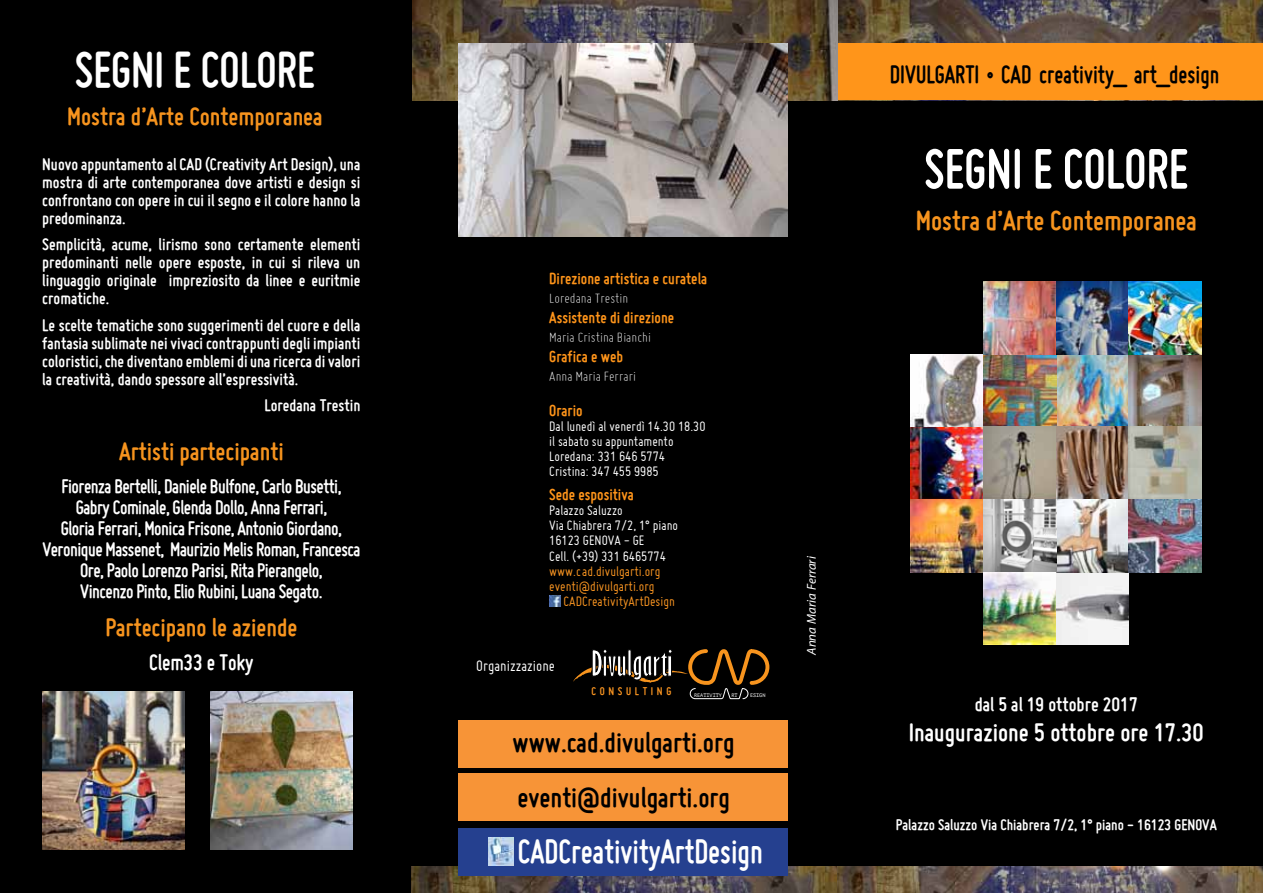
<style>
.page{position:relative;width:1263px;height:893px;background:#000}
.page>*{position:absolute;margin:0;border:0;box-sizing:border-box;transform-origin:0 0}
.t1{font:700 59.4px "Miso";color:#fff;scale:.9 1}
.t2{font:700 54px "Miso";color:#fff;scale:.9 1}
.t3{font:700 36.3px "Miso";color:#fff;scale:.9 1}
.t4{font:700 30px/55.1px "Miso";color:#000}
.t5{font:700 29.7px "Miso";color:#f7941e}
.t6{font:700 27px "Miso";color:#f7941e}
.t7{font:700 27px "Miso";color:#000;scale:.9 1}
.t8{font:700 27px "Miso";color:#fff}
.t9{font:700 24px "Miso";letter-spacing:-.005em;color:#fff;scale:.95 1}
.t10{font:700 21px/21px "Miso";letter-spacing:-.025em;color:#fff;text-align:center;scale:.95 1}
.t11{font:700 21px "Miso";color:#fff}
.t12{font:700 18px/18px "Miso";color:#fff;text-align:justify}
.t13{font:italic 18px "Myriad Arabic";color:#fff}
.t14{font:700 17.25px "Miso";color:#ff951a}
.t15{font:700 16.5px "Miso";color:#fff}
.t16{font:16.5px "Miso";color:#fff}
.t17{font:14.85px/14.9px "Miso";color:#fff}
.t18{font:14.85px "Miso";color:#f89421}
.t19{font:300 14.85px "Miso";color:#fff}
.t20{font:700 12px "Miso";letter-spacing:.305em;color:#f89421}
.t21{font:5.25px "PT Mono";color:#fff}
</style>
<div class="page">
<img style="left:836px;top:866px;width:427px;height:27px">
<svg style="left:411px;top:866px;width:425px;height:27px;background:#534a47"></svg>
<img style="left:837px;top:0;width:426px;height:43px">
<div style="left:458px;top:828px;width:329px;height:47px;background:#25408f"></div>
<img style="left:488px;top:837px;width:26px;height:28px">
<div style="left:458px;top:720px;width:329px;height:47px;background:#f79437"></div>
<div style="left:458px;top:773px;width:329px;height:48px;background:#f79437"></div>
<div style="left:837px;top:43px;width:426px;height:57px;background:#ff951a"></div>
<img style="left:412px;top:0;width:425px;height:100px">
<img style="left:458px;top:43px;width:329px;height:193px">
<svg style="left:549px;top:595px;width:12px;height:12px"></svg>
<svg style="left:573px;top:649px;width:197px;height:50px"></svg>
<img style="left:911px;top:354px;width:72px;height:218px">
<img style="left:1056px;top:281px;width:73px;height:144px">
<img style="left:1129px;top:281px;width:72px;height:146px">
<img style="left:983px;top:281px;width:73px;height:146px">
<img style="left:983px;top:427px;width:218px;height:72px">
<img style="left:983px;top:499px;width:146px;height:146px">
<img style="left:1129px;top:499px;width:72px;height:73px">
<img style="left:43px;top:692px;width:142px;height:157px">
<img style="left:211px;top:692px;width:142px;height:157px">
<h2 class="t2" style="left:75px;top:39px;width:268px">SEGNI E COLORE</h2>
<h3 class="t6" style="left:67px;top:101px;width:257px">Mostra d’Arte Contemporanea</h3>
<p class="t12" style="left:42px;top:155px;width:320px">Nuovo appuntamento al CAD (Creativity Art Design), una mostra di arte contemporanea dove artisti e design si confrontano con opere in cui il segno e il colore hanno la predominanza.</p>
<p class="t12" style="left:42px;top:235px;width:320px">Semplicità, acume, lirismo sono certamente elementi predominanti nelle opere esposte, in cui si rileva un linguaggio originale impreziosito da linee e euritmie cromatiche.</p>
<p class="t12" style="left:42px;top:316px;width:320px">Le scelte tematiche sono suggerimenti del cuore e della fantasia sublimate nei vivaci contrappunti degli impianti coloristici, che diventano emblemi di una ricerca di valori la creatività, dando spessore all’espressività.</p>
<p class="t12" style="left:264px;top:396px;width:97px">Loredana Trestin</p>
<h3 class="t6" style="left:119px;top:436px;width:166px">Artisti partecipanti</h3>
<p class="t10" style="left:42px;top:476px;width:336px">Fiorenza Bertelli, Daniele Bulfone, Carlo Busetti, Gabry Cominale, Glenda Dollo, Anna Ferrari,<br>Gloria Ferrari, Monica Frisone, Antonio Giordano, Veronique Massenet, Maurizio Melis Roman, Francesca Ore, Paolo Lorenzo Parisi, Rita Pierangelo,<br>Vincenzo Pinto, Elio Rubini, Luana Segato.</p>
<h3 class="t6" style="left:105px;top:612px;width:194px">Partecipano le aziende</h3>
<h3 class="t9" style="left:149px;top:649px;width:111px">Clem33 e Toky</h3>
<p class="t14" style="left:549px;top:268px;width:159px">Direzione artistica e curatela</p>
<p class="t19" style="left:549px;top:290px;width:81px">Loredana Trestin</p>
<p class="t14" style="left:549px;top:307px;width:126px">Assistente di direzione</p>
<p class="t19" style="left:549px;top:329px;width:103px">Maria Cristina Bianchi</p>
<p class="t14" style="left:549px;top:347px;width:75px">Grafica e web</p>
<p class="t19" style="left:549px;top:369px;width:88px">Anna Maria Ferrari</p>
<p class="t14" style="left:549px;top:401px;width:35px">Orario</p>
<p class="t17" style="left:549px;top:419px;width:158px">Dal lunedì al venerdì 14.30 18.30 il sabato su appuntamento<br>Loredana: 331 646 5774<br>Cristina: 347 455 9985</p>
<p class="t14" style="left:549px;top:485px;width:86px">Sede espositiva</p>
<p class="t17" style="left:549px;top:503px;width:130px">Palazzo Saluzzo<br>Via Chiabrera 7/2, 1° piano<br>16123 GENOVA - GE</p>
<p class="t17" style="left:549px;top:549px;width:118px">Cell. (+39) 331 6465774</p>
<p class="t18" style="left:549px;top:563px;width:113px">www.cad.divulgarti.org</p>
<p class="t18" style="left:549px;top:578px;width:107px">eventi@divulgarti.org</p>
<p class="t18" style="left:563px;top:593px;width:113px">CADCreativityArtDesign</p>
<p class="t16" style="left:476px;top:657px;width:80px">Organizzazione</p>
<p class="t20" style="left:591px;top:685px;width:81px">CONSULTING</p>
<p class="t21" style="left:694px;top:692px;width:29px">REATIVITY</p>
<p class="t21" style="left:731px;top:692px;width:8px">RT</p>
<p class="t21" style="left:750px;top:692px;width:17px">ESIGN</p>
<h3 class="t4" style="left:513px;top:715px;width:223px">www.cad.divulgarti.org eventi@divulgarti.org</h3>
<h3 class="t3" style="left:518px;top:831px;width:274px">CADCreativityArtDesign</h3>
<p class="t13" style="left:799px;top:655px;width:100px;rotate:-90deg">Anna Maria Ferrari</p>
<h3 class="t7" style="left:890px;top:59px;width:367px">DIVULGARTI • CAD creativity_ art_design</h3>
<h1 class="t1" style="left:924px;top:135px;width:295px">SEGNI E COLORE</h1>
<h3 class="t5" style="left:916px;top:203px;width:283px">Mostra d’Arte Contemporanea</h3>
<p class="t11" style="left:975px;top:693px;width:165px">dal 5 al 19 ottobre 2017</p>
<h3 class="t8" style="left:909px;top:717px;width:296px">Inaugurazione 5 ottobre ore 17.30</h3>
<p class="t15" style="left:896px;top:815px;width:322px">Palazzo Saluzzo Via Chiabrera 7/2, 1° piano - 16123 GENOVA</p>
</div>
